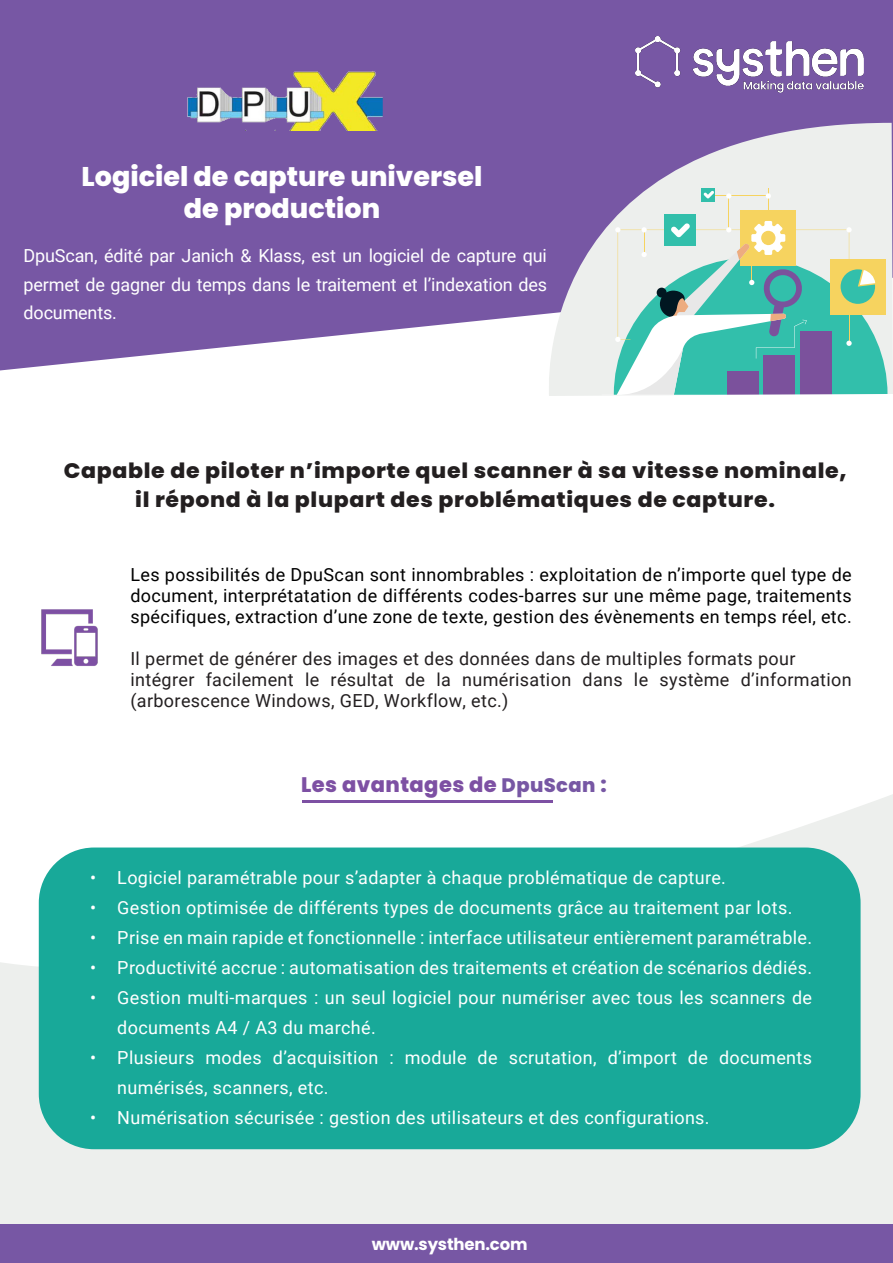
<style>
.page{position:relative;width:893px;height:1263px;background:#fff}
.page>*{position:absolute;margin:0;border:0;box-sizing:border-box;transform-origin:0 0}
.t1{font:800 27px/32.4px "Poppins";color:#fff;text-align:center}
.t2{font:800 21px "Poppins";letter-spacing:.03em;color:#231f20;scale:1.05 1}
.t3{font:800 21px "Poppins";letter-spacing:.02em;color:#7d50a3}
.t4{font:18px/28.5px "Roboto";letter-spacing:.02em;color:#fff}
.t5{font:18px/21px "Roboto";letter-spacing:.02em;color:#000;text-align:justify}
.t6{font:18px/21px "Roboto";letter-spacing:.02em;color:#231f20}
.t7{font:700 16.5px "Poppins";letter-spacing:-.01em;color:#fff}
.s1{font-size:19.5px;color:#7757a4}
.s2{color:#7757a4}
</style>
<div class="page">
<svg style="left:0;top:794px;width:893px;height:431px;fill:#edefed"></svg>
<div style="left:0;top:0;width:893px;height:370px;background:#7757a4"></div>
<img style="left:616px;top:35px;width:248px;height:76px">
<svg style="left:528px;top:123px;width:365px;height:273px;background:#baadcd"></svg>
<hr style="left:712px;top:196px;width:56px;height:1px;background:#f6d35f">
<hr style="left:729px;top:196px;width:1px;height:34px;background:#f6d35f">
<div style="left:664px;top:214px;width:32px;height:32px;background:#32bfab"></div>
<div style="left:741px;top:210px;width:55px;height:55px;background:#f6d35f"></div>
<div style="left:701px;top:188px;width:14px;height:13px;background:#32bfab"></div>
<svg style="left:726px;top:193px;width:5px;height:6px"></svg>
<svg style="left:766px;top:188px;width:5px;height:22px"></svg>
<svg style="left:601px;top:221px;width:291px;height:175px;background:#9ccbc0"></svg>
<svg style="left:703px;top:191px;width:11px;height:8px"></svg>
<div style="left:0;top:1225px;width:893px;height:38px;background:#7757a4"></div>
<img style="left:41px;top:609px;width:57px;height:57px">
<img style="left:188px;top:71px;width:195px;height:59px">
<div style="left:39px;top:847px;width:822px;height:302px;background:#18a999;border-radius:55px"></div>
<hr style="left:302px;top:801px;width:251px;height:2px;background:#7d50a3">
<p class="t1" style="left:82px;top:160px;width:402px">Logiciel de capture universel de production</p>
<p class="t4" style="left:24px;top:241px;width:525px;text-align:justify">DpuScan, édité par Janich &amp; Klass, est un logiciel de capture qui permet de gagner du temps dans le traitement et l’indexation des documents.</p>
<p class="t2" style="left:64px;top:459px;width:747px">Capable de piloter n’importe quel scanner à sa vitesse nominale,</p>
<p class="t2" style="left:135px;top:487px;width:611px">il répond à la plupart des problématiques de capture.</p>
<p class="t5" style="left:130px;top:563px;width:723px">Les possibilités de DpuScan sont innombrables : exploitation de n’importe quel type de document, interprétatation de différents codes-barres sur une même page, traitements spécifiques, extraction d’une zone de texte, gestion des évènements en temps réel, etc.</p>
<p class="t6" style="left:130px;top:648px;width:667px">Il permet de générer des images et des données dans de multiples formats pour</p>
<p class="t6" style="left:130px;top:669px;width:723px">intégrer facilement le résultat de la numérisation dans le système d’information (arborescence Windows, GED, Workflow, etc.)</p>
<p class="t3" style="left:301px;top:772px;width:307px">Les avantages de <span class="s1">DpuScan</span> <span class="s2">:</span></p>
<p class="t4" style="left:90px;top:863px;width:637px">• Logiciel paramétrable pour s’adapter à chaque problématique de capture.</p>
<p class="t4" style="left:90px;top:893px;width:704px">• Gestion optimisée de différents types de documents grâce au traitement par lots.</p>
<p class="t4" style="left:90px;top:923px;width:723px">• Prise en main rapide et fonctionnelle : interface utilisateur entièrement paramétrable.</p>
<p class="t4" style="left:90px;top:953px;width:723px">• Productivité accrue : automatisation des traitements et création de scénarios dédiés.</p>
<p class="t4" style="left:117px;top:982px;width:696px;line-height:30px;text-indent:-27px">• Gestion multi-marques : un seul logiciel pour numériser avec tous les scanners de documents A4 / A3 du marché.</p>
<p class="t4" style="left:117px;top:1042px;width:696px;line-height:30px;text-indent:-27px">• Plusieurs modes d’acquisition : module de scrutation, d’import de documents numérisés, scanners, etc.</p>
<p class="t4" style="left:90px;top:1103px;width:621px">• Numérisation sécurisée : gestion des utilisateurs et des configurations.</p>
<p class="t7" style="left:372px;top:1235px;width:157px">www.systhen.com</p>
</div>
